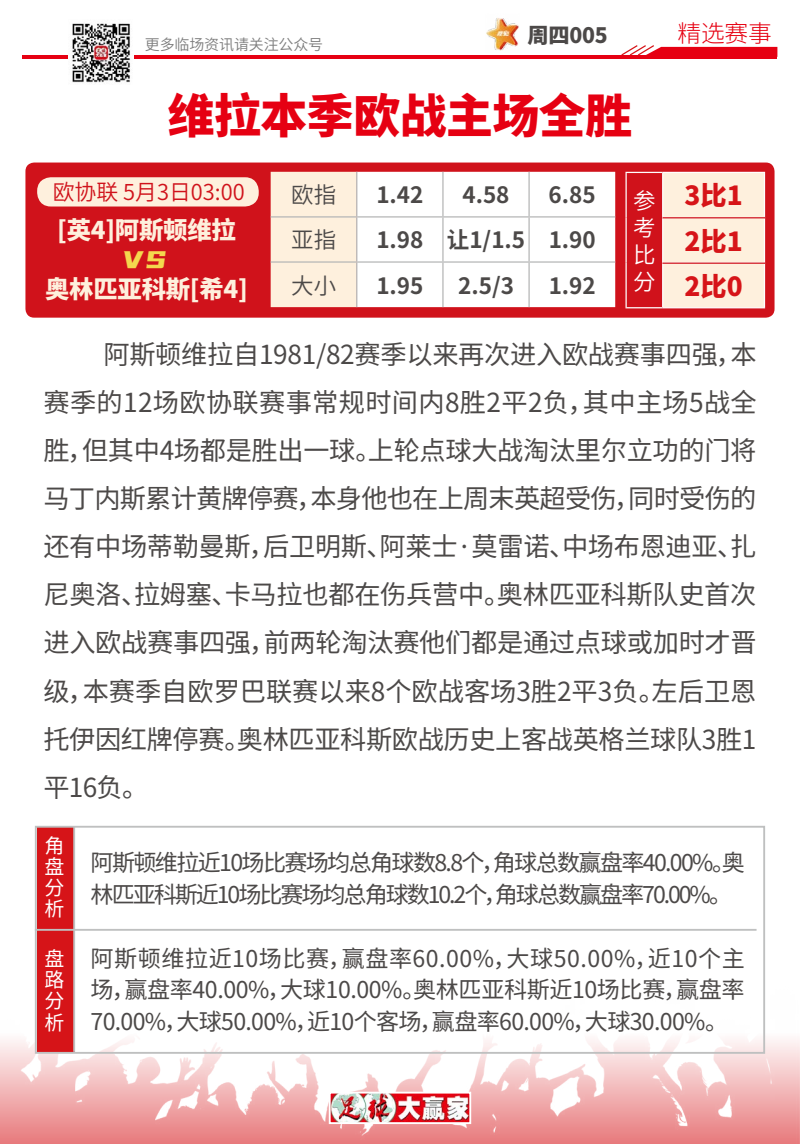
<style>
.page{position:relative;width:800px;height:1144px;background:#fff}
.page>*{position:absolute;margin:0;border:0;box-sizing:border-box;transform-origin:0 0}
.t1{font:900 46.88px "Noto Sans Hans";letter-spacing:-.01em;color:#e60012}
.t2{font:30px "You She Biao Ti Hei";color:#f4d74e}
.t3{font:26.25px/48.1px "Noto Sans Hans";letter-spacing:-.015em;color:#4c4948;text-align:justify}
.t4{font:900 26.25px/45.1px "Noto Sans Hans";color:#d61418;text-align:justify}
.t5{font:900 24.38px "Noto Sans Hans";letter-spacing:-.01em;color:#fef0dd}
.t6{font:300 23.75px "Noto Sans Hans";color:#e60012}
.t7{font:23.12px/31.5px "Noto Sans Hans";letter-spacing:-.075em;color:#4c4948}
.t8{font:700 22.5px "Noto Sans Hans";color:#4c4948}
.t9{font:600 22.5px "Noto Sans Hans";color:#4c4948}
.t10{font:600 22.5px/27px "Noto Sans Hans";color:#fff;text-align:justify}
.t11{font:600 21.88px "Noto Sans Hans";color:#d0121b}
.t12{font:900 21.25px "Noto Sans Hans";letter-spacing:-.01em;color:#4c4948}
.t13{font:20px/21.2px "Noto Sans Hans";color:#fff;text-align:justify}
.t14{font:600 15px "Noto Sans Hans";letter-spacing:-.01em;color:#7d7d7d}
</style>
<div class="page">
<hr style="left:22px;top:55px;width:755px;height:4px;background:#e60012">
<svg style="left:621px;top:45px;width:156px;height:10px"></svg>
<img style="left:68px;top:23px;width:66px;height:60px">
<img style="left:0;top:928px;width:800px;height:216px">
<div style="left:25px;top:162px;width:750px;height:156px;background:#d0121b;border-radius:9px"></div>
<img style="left:332px;top:1094px;width:136px;height:27px">
<div style="left:329px;top:1091px;width:142px;height:33px;border:2px solid #fff"></div>
<svg style="left:271px;top:172px;width:344px;height:135px;background:#fefaf6"></svg>
<hr style="left:356px;top:172px;width:1px;height:44px;background:#b5b6b6">
<hr style="left:442px;top:172px;width:2px;height:44px;background:#b5b6b6">
<hr style="left:528px;top:172px;width:2px;height:44px;background:#b5b6b6">
<hr style="left:271px;top:216px;width:86px;height:1px;background:#b5b6b6">
<hr style="left:357px;top:216px;width:86px;height:1px;background:#b5b6b6">
<hr style="left:356px;top:217px;width:1px;height:44px;background:#b5b6b6">
<hr style="left:443px;top:216px;width:86px;height:1px;background:#b5b6b6">
<hr style="left:442px;top:217px;width:2px;height:44px;background:#b5b6b6">
<hr style="left:529px;top:216px;width:86px;height:1px;background:#b5b6b6">
<hr style="left:528px;top:217px;width:2px;height:44px;background:#b5b6b6">
<hr style="left:271px;top:261px;width:86px;height:2px;background:#b5b6b6">
<hr style="left:357px;top:261px;width:86px;height:2px;background:#b5b6b6">
<hr style="left:356px;top:263px;width:1px;height:44px;background:#b5b6b6">
<hr style="left:443px;top:261px;width:86px;height:2px;background:#b5b6b6">
<hr style="left:442px;top:263px;width:2px;height:44px;background:#b5b6b6">
<hr style="left:529px;top:261px;width:86px;height:2px;background:#b5b6b6">
<hr style="left:528px;top:263px;width:2px;height:44px;background:#b5b6b6">
<div style="left:663px;top:173px;width:101px;height:134px;background:#fef0dd"></div>
<hr style="left:625px;top:172px;width:38px;height:1px;background:#fff">
<hr style="left:625px;top:173px;width:2px;height:44px;background:#fff">
<hr style="left:663px;top:172px;width:102px;height:1px;background:#fff">
<hr style="left:662px;top:173px;width:1px;height:44px;background:#fff">
<hr style="left:764px;top:173px;width:1px;height:44px;background:#fff">
<hr style="left:625px;top:217px;width:2px;height:46px;background:#fff">
<hr style="left:662px;top:218px;width:1px;height:44px;background:#fff">
<hr style="left:764px;top:218px;width:1px;height:44px;background:#fff">
<hr style="left:625px;top:263px;width:2px;height:44px;background:#fff">
<hr style="left:662px;top:263px;width:1px;height:44px;background:#fff">
<hr style="left:764px;top:263px;width:1px;height:44px;background:#fff">
<hr style="left:625px;top:307px;width:38px;height:1px;background:#fff">
<hr style="left:663px;top:307px;width:102px;height:1px;background:#fff">
<svg style="left:90px;top:825px;width:656px;height:1px"></svg>
<svg style="left:91px;top:945px;width:654px;height:26px"></svg>
<svg style="left:90px;top:977px;width:655px;height:25px"></svg>
<svg style="left:91px;top:1008px;width:623px;height:26px"></svg>
<div style="left:37px;top:177px;width:222px;height:29px;background:#fef0dd;border-radius:14px"></div>
<div style="left:38px;top:829px;width:35px;height:222px;background:#d61418"></div>
<hr style="left:35px;top:929px;width:722px;height:2px;background:#bfc0c0">
<hr style="left:73px;top:826px;width:2px;height:226px;background:#bfc0c0">
<div style="left:35px;top:826px;width:730px;height:228px;border:2px solid #bfc0c0"></div>
<hr style="left:662px;top:217px;width:103px;height:1px;background:#d0121b">
<hr style="left:662px;top:262px;width:103px;height:2px;background:#d0121b">
<img style="left:486px;top:18px;width:33px;height:33px">
<p class="t14" style="left:145px;top:36px;width:180px">更多临场资讯请关注公众号</p>
<p class="t12" style="left:527px;top:23px;width:82px">周四005</p>
<h1 class="t1" style="left:168px;top:89px;width:466px">维拉本季欧战主场全胜</h1>
<p class="t6" style="left:678px;top:20px;width:96px">精选赛事</p>
<p class="t11" style="left:53px;top:180px;width:194px">欧协联 5月3日03:00</p>
<p class="t5" style="left:57px;top:216px;width:180px">[英4]阿斯顿维拉</p>
<p class="t5" style="left:45px;top:275px;width:204px">奥林匹亚科斯[希4]</p>
<p class="t2" style="left:123px;top:241px;width:46px">VS</p>
<p class="t9" style="left:291px;top:182px;width:46px">欧指</p>
<p class="t8" style="left:376px;top:182px;width:49px">1.42</p>
<p class="t8" style="left:463px;top:182px;width:49px">4.58</p>
<p class="t8" style="left:549px;top:182px;width:49px">6.85</p>
<p class="t9" style="left:291px;top:227px;width:46px">亚指</p>
<p class="t8" style="left:376px;top:227px;width:221px">1.98 让1/1.5 1.90</p>
<p class="t9" style="left:291px;top:273px;width:47px">大小</p>
<p class="t8" style="left:376px;top:273px;width:49px">1.95</p>
<p class="t8" style="left:458px;top:273px;width:57px">2.5/3</p>
<p class="t8" style="left:549px;top:273px;width:49px">1.92</p>
<p class="t10" style="left:633px;top:187px;width:24px">参考比分</p>
<p class="t4" style="left:685px;top:174px;width:60px">3比1<br>2比1<br>2比0</p>
<p class="t3" style="left:43px;top:330px;width:715px;text-indent:60px">阿斯顿维拉自1981/82赛季以来再次进入欧战赛事四强，本赛季的12场欧协联赛事常规时间内8胜2平2负，其中主场5战全胜，但其中4场都是胜出一球。上轮点球大战淘汰里尔立功的门将马丁内斯累计黄牌停赛，本身他也在上周末英超受伤，同时受伤的还有中场蒂勒曼斯，后卫明斯、阿莱士·莫雷诺、中场布恩迪亚、扎尼奥洛、拉姆塞、卡马拉也都在伤兵营中。奥林匹亚科斯队史首次进入欧战赛事四强，前两轮淘汰赛他们都是通过点球或加时才晋级，本赛季自欧罗巴联赛以来8个欧战客场3胜2平3负。左后卫恩托伊因红牌停赛。奥林匹亚科斯欧战历史上客战英格兰球队3胜1平16负。</p>
<p class="t13" style="left:44px;top:835px;width:21px">角盘分析</p>
<p class="t13" style="left:44px;top:948px;width:21px">盘路分析</p>
<p class="t7" style="left:91px;top:847px;width:656px">阿斯顿维拉近10场比赛场均总角球数8.8个，角球总数赢盘率40.00%。奥林匹亚科斯近10场比赛场均总角球数10.2个，角球总数赢盘率70.00%。</p>
<p class="t7" style="left:91px;top:943px;width:656px;text-align:justify">阿斯顿维拉近10场比赛，赢盘率60.00%，大球50.00%，近10个主场，赢盘率40.00%，大球10.00%。奥林匹亚科斯近10场比赛，赢盘率70.00%，大球50.00%，近10个客场，赢盘率60.00%，大球30.00%。</p>
</div>
